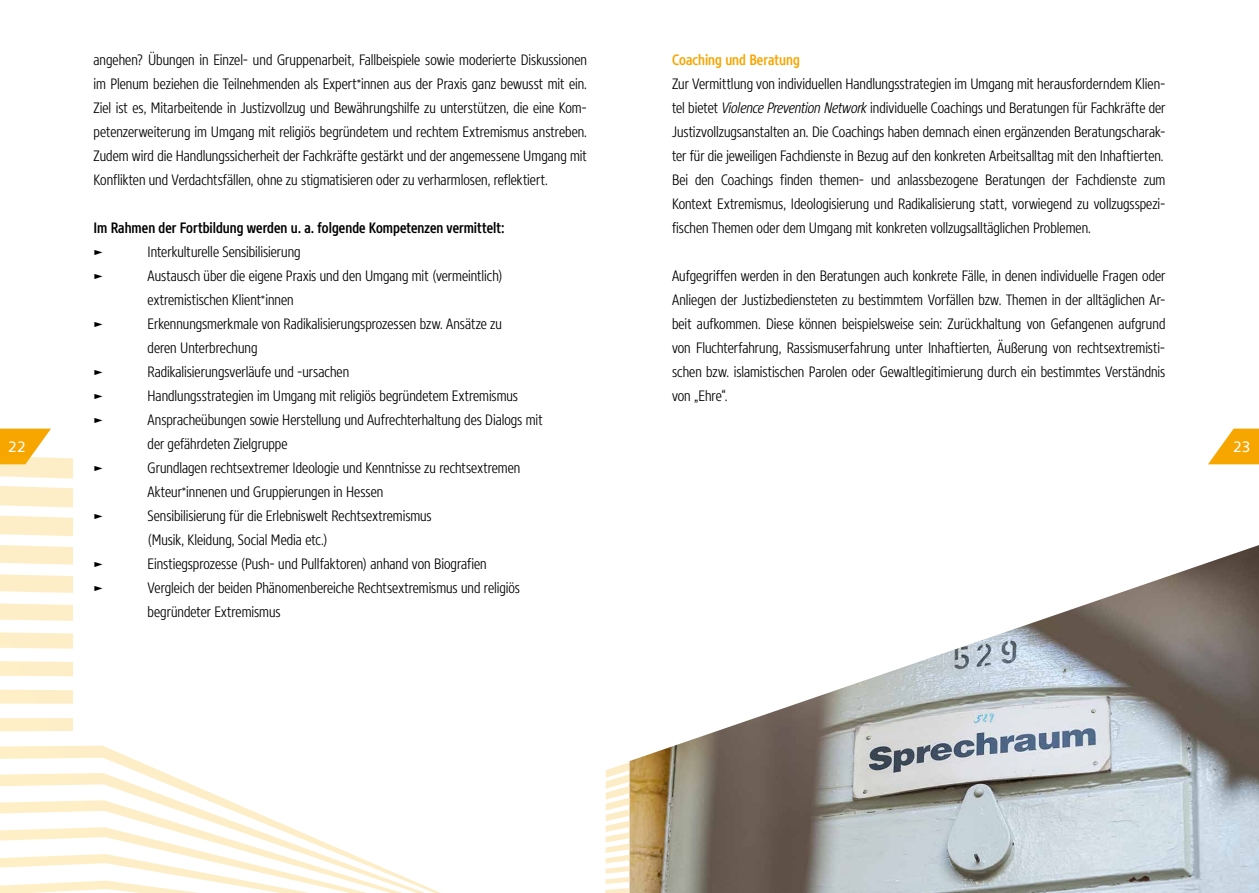
<style>
.page{position:relative;width:1259px;height:893px;background:#fff}
.page>*{position:absolute;margin:0;border:0;box-sizing:border-box;transform-origin:0 0}
.t1{font:300 15px/24px "Core Sans N37 Cn";color:#000}
.t2{font:500 15px "Core Sans N57 Cn";letter-spacing:.005em;color:#000}
.t3{font:500 15px "Core Sans N57 Cn";color:#f7a600}
.t4{font:15px "Core Sans N45";color:#fff}
.s1{font-style:italic}
</style>
<div class="page">
<svg style="left:0;top:429px;width:51px;height:17px"></svg>
<svg style="left:1221px;top:429px;width:38px;height:17px"></svg>
<svg style="left:0;top:446px;width:1259px;height:30px"></svg>
<svg style="left:0;top:800px;width:629px;height:27px"></svg>
<svg style="left:0;top:827px;width:629px;height:26px"></svg>
<svg style="left:0;top:855px;width:629px;height:26px"></svg>
<svg style="left:0;top:881px;width:629px;height:12px"></svg>
<svg style="left:73px;top:446px;width:534px;height:447px"></svg>
<img style="left:629px;top:545px;width:630px;height:348px">
<p class="t1" style="left:94px;top:48px;width:495px;text-align:justify">angehen? Übungen in Einzel- und Gruppenarbeit, Fallbeispiele sowie moderierte Diskussionen im Plenum beziehen die Teilnehmenden als Expert<sup>*</sup>innen aus der Praxis ganz bewusst mit ein.<br>Ziel ist es, Mitarbeitende in Justizvollzug und Bewährungshilfe zu unterstützen, die eine Kom&shy;petenzerweiterung im Umgang mit religiös begründetem und rechtem Extremismus anstreben.<br>Zudem wird die Handlungssicherheit der Fachkräfte gestärkt und der angemessene Umgang mit Konflikten und Verdachtsfällen, ohne zu stigmatisieren oder zu verharmlosen, reflektiert.</p>
<p class="t2" style="left:94px;top:218px;width:412px">Im Rahmen der Fortbildung werden u. a. folgende Kompetenzen vermittelt:</p>
<p class="t1" style="left:94px;top:240px;width:11px">►</p>
<p class="t1" style="left:148px;top:240px;width:155px">Interkulturelle Sensibilisierung</p>
<p class="t1" style="left:94px;top:264px;width:11px">►</p>
<p class="t1" style="left:148px;top:264px;width:357px">Austausch über die eigene Praxis und den Umgang mit (vermeintlich) extremistischen Klient<sup>*</sup>innen</p>
<p class="t1" style="left:94px;top:312px;width:11px">►</p>
<p class="t1" style="left:148px;top:312px;width:356px">Erkennungsmerkmale von Radikalisierungsprozessen bzw. Ansätze zu deren Unterbrechung</p>
<p class="t1" style="left:94px;top:360px;width:11px">►</p>
<p class="t1" style="left:148px;top:360px;width:203px">Radikalisierungsverläufe und -ursachen</p>
<p class="t1" style="left:94px;top:384px;width:11px">►</p>
<p class="t1" style="left:148px;top:384px;width:372px">Handlungsstrategien im Umgang mit religiös begründetem Extremismus</p>
<p class="t1" style="left:94px;top:408px;width:11px">►</p>
<p class="t1" style="left:148px;top:408px;width:397px">Anspracheübungen sowie Herstellung und Aufrechterhaltung des Dialogs mit der gefährdeten Zielgruppe</p>
<p class="t1" style="left:94px;top:456px;width:11px">►</p>
<p class="t1" style="left:148px;top:456px;width:374px">Grundlagen rechtsextremer Ideologie und Kenntnisse zu rechtsextremen<br>Akteur<sup>*</sup>innenen und Gruppierungen in Hessen</p>
<p class="t1" style="left:94px;top:504px;width:11px">►</p>
<p class="t1" style="left:148px;top:504px;width:286px">Sensibilisierung für die Erlebniswelt Rechtsextremismus (Musik, Kleidung, Social Media etc.)</p>
<p class="t1" style="left:94px;top:552px;width:11px">►</p>
<p class="t1" style="left:148px;top:552px;width:341px">Einstiegsprozesse (Push- und Pullfaktoren) anhand von Biografien</p>
<p class="t1" style="left:94px;top:576px;width:11px">►</p>
<p class="t1" style="left:148px;top:576px;width:374px">Vergleich der beiden Phänomenbereiche Rechtsextremismus und religiös begründeter Extremismus</p>
<p class="t3" style="left:672px;top:50px;width:129px">Coaching und Beratung</p>
<p class="t1" style="left:672px;top:72px;width:495px;text-align:justify">Zur Vermittlung von individuellen Handlungsstrategien im Umgang mit herausforderndem Klien&shy;tel bietet <span class="s1">Violence Prevention Network</span> individuelle Coachings und Beratungen für Fachkräfte der Justizvollzugsanstalten an. Die Coachings haben demnach einen ergänzenden Beratungscharak&shy;ter für die jeweiligen Fachdienste in Bezug auf den konkreten Arbeitsalltag mit den Inhaftierten.<br>Bei den Coachings finden themen- und anlassbezogene Beratungen der Fachdienste zum Kontext Extremismus, Ideologisierung und Radikalisierung statt, vorwiegend zu vollzugsspezi&shy;fischen Themen oder dem Umgang mit konkreten vollzugsalltäglichen Problemen.</p>
<p class="t1" style="left:672px;top:264px;width:495px;text-align:justify">Aufgegriffen werden in den Beratungen auch konkrete Fälle, in denen individuelle Fragen oder Anliegen der Justizbediensteten zu bestimmtem Vorfällen bzw. Themen in der alltäglichen Ar&shy;beit aufkommen. Diese können beispielsweise sein: Zurückhaltung von Gefangenen aufgrund von Fluchterfahrung, Rassismuserfahrung unter Inhaftierten, Äußerung von rechtsextremisti&shy;schen bzw. islamistischen Parolen oder Gewaltlegitimierung durch ein bestimmtes Verständnis von „Ehre“.</p>
<p class="t4" style="left:8px;top:437px;width:19px">22</p>
<p class="t4" style="left:1233px;top:437px;width:19px">23</p>
</div>
